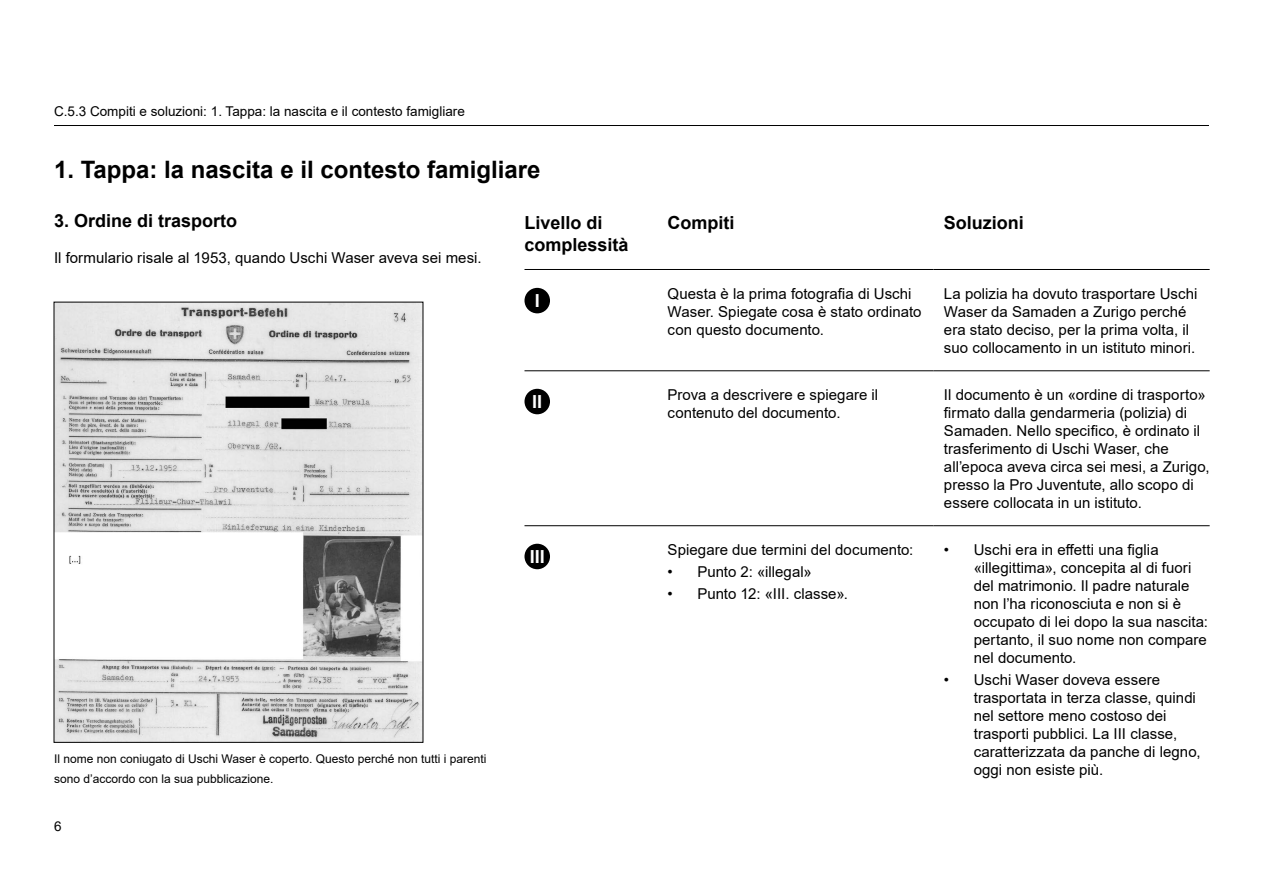
<style>
.page{position:relative;width:1263px;height:893px;background:#fff}
.page>*{position:absolute;margin:0;border:0;box-sizing:border-box;transform-origin:0 0}
.t1{font:700 24px "Arial";color:#000}
.t2{font:700 18px/22.5px "Arial";color:#000}
.t3{font:700 18px "Arial";color:#fff}
.t4{font:15px/18px "Arial";letter-spacing:.005em;color:#000}
.t5{font:13.5px "Arial";color:#000}
.t6{font:12px/19.6px "Arial";color:#000}
</style>
<div class="page">
<hr style="left:54px;top:125px;width:1155px;height:1px;background:#000">
<hr style="left:524px;top:370px;width:133px;height:1px;background:#000">
<hr style="left:657px;top:370px;width:276px;height:1px;background:#000">
<hr style="left:933px;top:370px;width:277px;height:1px;background:#000">
<hr style="left:524px;top:525px;width:133px;height:1px;background:#000">
<hr style="left:657px;top:525px;width:276px;height:1px;background:#000">
<hr style="left:933px;top:525px;width:277px;height:1px;background:#000">
<hr style="left:524px;top:269px;width:133px;height:1px;background:#000">
<hr style="left:657px;top:269px;width:276px;height:1px;background:#000">
<hr style="left:933px;top:269px;width:277px;height:1px;background:#000">
<div style="left:524px;top:288px;width:26px;height:25px;background:#000;border-radius:50%"></div>
<div style="left:524px;top:389px;width:26px;height:25px;background:#000;border-radius:50%"></div>
<div style="left:524px;top:544px;width:26px;height:25px;background:#000;border-radius:50%"></div>
<img style="left:56px;top:304px;width:365px;height:437px">
<p class="t5" style="left:54px;top:102px;width:412px">C.5.3 Compiti e soluzioni: 1. Tappa: la nascita e il contesto famigliare</p>
<h1 class="t1" style="left:54px;top:153px;width:488px">1. Tappa: la nascita e il contesto famigliare</h1>
<p class="t2" style="left:524px;top:212px;width:106px">Livello di complessità</p>
<p class="t2" style="left:668px;top:212px;width:68px">Compiti</p>
<p class="t2" style="left:944px;top:212px;width:82px">Soluzioni</p>
<p class="t3" style="left:535px;top:288px;width:7px">I</p>
<p class="t4" style="left:668px;top:284px;width:255px">Questa è la prima fotografia di Uschi<br>Waser. Spiegate cosa è stato ordinato con questo documento.</p>
<p class="t4" style="left:944px;top:284px;width:255px">La polizia ha dovuto trasportare Uschi Waser da Samaden a Zurigo perché era stato deciso, per la prima volta, il suo collocamento in un istituto minori.</p>
<p class="t2" style="left:54px;top:210px;width:185px">3. Ordine di trasporto</p>
<p class="t4" style="left:54px;top:249px;width:429px">Il formulario risale al 1953, quando Uschi Waser aveva sei mesi.</p>
<p class="t6" style="left:54px;top:749px;width:434px">Il nome non coniugato di Uschi Waser è coperto. Questo perché non tutti i parenti sono d’accordo con la sua pubblicazione.</p>
<p class="t5" style="left:54px;top:817px;width:9px">6</p>
<p class="t3" style="left:532px;top:389px;width:12px">II</p>
<p class="t4" style="left:668px;top:385px;width:212px">Prova a descrivere e spiegare il contenuto del documento.</p>
<p class="t4" style="left:944px;top:385px;width:267px">Il documento è un «ordine di trasporto» firmato dalla gendarmeria (polizia) di Samaden. Nello specifico, è ordinato il trasferimento di Uschi Waser, che all’epoca aveva circa sei mesi, a Zurigo, presso la Pro Juventute, allo scopo di essere collocata in un istituto.</p>
<p class="t3" style="left:530px;top:544px;width:17px">III</p>
<p class="t4" style="left:668px;top:540px;width:247px">Spiegare due termini del documento:</p>
<p class="t4" style="left:668px;top:562px;width:146px">• Punto 2: «illegal»</p>
<p class="t4" style="left:668px;top:585px;width:182px">• Punto 12: «III. classe».</p>
<p class="t4" style="left:974px;top:540px;width:236px;text-indent:-30px">• Uschi era in effetti una figlia «illegittima», concepita al di fuori del matrimonio. Il padre naturale non l’ha riconosciuta e non si è occupato di lei dopo la sua nascita: pertanto, il suo nome non compare nel documento.</p>
<p class="t4" style="left:974px;top:670px;width:228px;text-indent:-30px">• Uschi Waser doveva essere trasportata in terza classe, quindi nel settore meno costoso dei trasporti pubblici. La III classe, caratterizzata da panche di legno, oggi non esiste più.</p>
</div>
